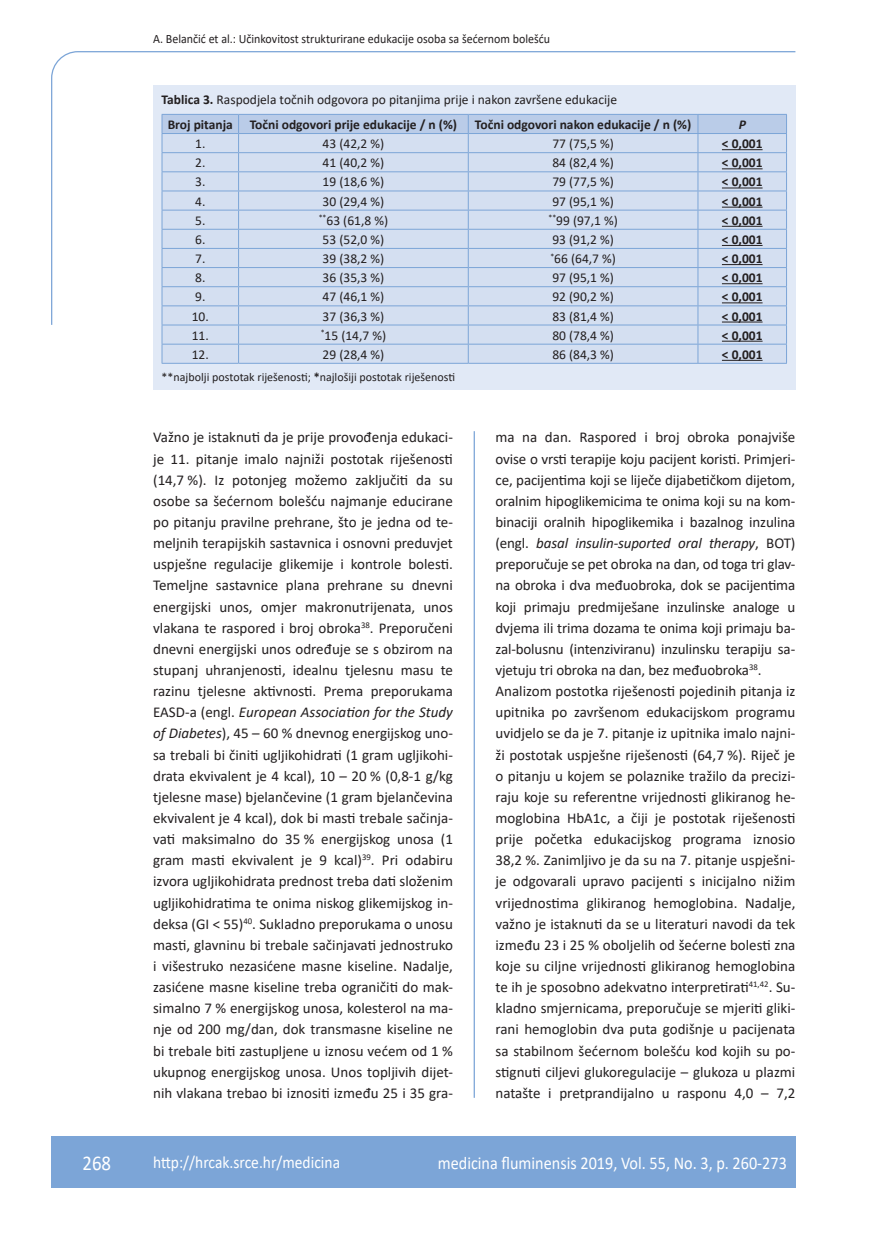
<style>
.page{position:relative;width:872px;height:1234px;background:#fff}
.page>*{position:absolute;margin:0;border:0;box-sizing:border-box;transform-origin:0 0}
.t1{font:21px "Calibri";color:#fff;scale:.9 1}
.t2{font:18px "Calibri";color:#fff;scale:.9 1}
.t3{font:17.25px "Calibri";color:#fff;scale:.9 1}
.osnovni_tekst{font:15px/21.1px "Calibri";color:#231f20;text-align:justify}
.tablica{font:13.5px "Calibri";color:#231f20}
.tablica-2{font:700 13.5px "Calibri";color:#231f20}
.potpis_slika{font:13.5px "Calibri";color:#231f20}
.tablica-3{font:italic 700 13.5px "Calibri";color:#231f20}
.glava{font:12.75px "Calibri";color:#231f20;scale:.94 1}
.legenda{font:12px "Calibri";color:#231f20}
.s1{font-weight:700}
.s2{font-style:italic}
</style>
<div class="page">
<svg style="left:51px;top:51px;width:745px;height:275px"></svg>
<hr style="left:473px;top:431px;width:2px;height:666px;background:#7ca5d7">
<div style="left:51px;top:1135px;width:744px;height:51px;background:#7ca5d7"></div>
<div style="left:153px;top:85px;width:642px;height:305px;background:#e1e9f6"></div>
<svg style="left:162px;top:114px;width:625px;height:249px"></svg>
<hr style="left:162px;top:363px;width:76px;height:1px;background:#7ca5d7">
<hr style="left:238px;top:363px;width:230px;height:1px;background:#7ca5d7">
<hr style="left:468px;top:363px;width:230px;height:1px;background:#7ca5d7">
<hr style="left:698px;top:363px;width:89px;height:1px;background:#7ca5d7">
<hr style="left:722px;top:149px;width:40px;height:1px;background:#231f20">
<hr style="left:722px;top:168px;width:40px;height:1px;background:#231f20">
<hr style="left:722px;top:187px;width:40px;height:1px;background:#231f20">
<hr style="left:722px;top:207px;width:40px;height:1px;background:#231f20">
<hr style="left:722px;top:226px;width:40px;height:1px;background:#231f20">
<hr style="left:722px;top:245px;width:40px;height:1px;background:#231f20">
<hr style="left:722px;top:264px;width:40px;height:1px;background:#231f20">
<hr style="left:722px;top:283px;width:40px;height:1px;background:#231f20">
<hr style="left:722px;top:302px;width:40px;height:1px;background:#231f20">
<hr style="left:722px;top:321px;width:40px;height:1px;background:#231f20">
<hr style="left:722px;top:340px;width:40px;height:1px;background:#231f20">
<hr style="left:722px;top:360px;width:40px;height:1px;background:#231f20">
<p class="glava" style="left:153px;top:29px;width:424px">A. Belančić et al.: Učinkovitost strukturirane edukacije osoba sa šećernom bolešću</p>
<p class="potpis_slika" style="left:162px;top:90px;width:457px"><span class="s1">Tablica 3.</span> Raspodjela točnih odgovora po pitanjima prije i nakon završene edukacije</p>
<p class="tablica-2" style="left:168px;top:115px;width:67px">Broj pitanja</p>
<p class="tablica-2" style="left:250px;top:115px;width:209px">Točni odgovori prije edukacije / n (%)</p>
<p class="tablica-2" style="left:475px;top:115px;width:218px">Točni odgovori nakon edukacije / n (%)</p>
<p class="tablica-3" style="left:738px;top:115px;width:9px">P</p>
<p class="tablica" style="left:195px;top:134px;width:12px">1.</p>
<p class="tablica" style="left:323px;top:134px;width:63px">43 (42,2 %)</p>
<p class="tablica" style="left:552px;top:134px;width:63px">77 (75,5 %)</p>
<p class="tablica-2" style="left:722px;top:134px;width:42px">&lt; 0,001</p>
<p class="tablica" style="left:195px;top:153px;width:12px">2.</p>
<p class="tablica" style="left:323px;top:153px;width:63px">41 (40,2 %)</p>
<p class="tablica" style="left:552px;top:153px;width:63px">84 (82,4 %)</p>
<p class="tablica-2" style="left:722px;top:153px;width:42px">&lt; 0,001</p>
<p class="tablica" style="left:195px;top:172px;width:12px">3.</p>
<p class="tablica" style="left:323px;top:172px;width:63px">19 (18,6 %)</p>
<p class="tablica" style="left:552px;top:172px;width:63px">79 (77,5 %)</p>
<p class="tablica-2" style="left:722px;top:172px;width:42px">&lt; 0,001</p>
<p class="tablica" style="left:195px;top:192px;width:12px">4.</p>
<p class="tablica" style="left:323px;top:192px;width:63px">30 (29,4 %)</p>
<p class="tablica" style="left:552px;top:192px;width:63px">97 (95,1 %)</p>
<p class="tablica-2" style="left:722px;top:191px;width:42px">&lt; 0,001</p>
<p class="tablica" style="left:195px;top:211px;width:12px">5.</p>
<p class="tablica" style="left:319px;top:211px;width:71px"><sup>**</sup>63 (61,8 %)</p>
<p class="tablica" style="left:548px;top:211px;width:71px"><sup>**</sup>99 (97,1 %)</p>
<p class="tablica-2" style="left:722px;top:211px;width:42px">&lt; 0,001</p>
<p class="tablica" style="left:195px;top:230px;width:12px">6.</p>
<p class="tablica" style="left:323px;top:230px;width:63px">53 (52,0 %)</p>
<p class="tablica" style="left:552px;top:230px;width:63px">93 (91,2 %)</p>
<p class="tablica-2" style="left:722px;top:230px;width:42px">&lt; 0,001</p>
<p class="tablica" style="left:195px;top:249px;width:12px">7.</p>
<p class="tablica" style="left:323px;top:249px;width:63px">39 (38,2 %)</p>
<p class="tablica" style="left:550px;top:249px;width:67px"><sup>*</sup>66 (64,7 %)</p>
<p class="tablica-2" style="left:722px;top:249px;width:42px">&lt; 0,001</p>
<p class="tablica" style="left:195px;top:268px;width:12px">8.</p>
<p class="tablica" style="left:323px;top:268px;width:63px">36 (35,3 %)</p>
<p class="tablica" style="left:552px;top:268px;width:63px">97 (95,1 %)</p>
<p class="tablica-2" style="left:722px;top:268px;width:42px">&lt; 0,001</p>
<p class="tablica" style="left:195px;top:287px;width:12px">9.</p>
<p class="tablica" style="left:323px;top:287px;width:63px">47 (46,1 %)</p>
<p class="tablica" style="left:552px;top:287px;width:63px">92 (90,2 %)</p>
<p class="tablica-2" style="left:722px;top:287px;width:42px">&lt; 0,001</p>
<p class="tablica" style="left:192px;top:306px;width:19px">10.</p>
<p class="tablica" style="left:323px;top:306px;width:63px">37 (36,3 %)</p>
<p class="tablica" style="left:552px;top:306px;width:63px">83 (81,4 %)</p>
<p class="tablica-2" style="left:722px;top:306px;width:42px">&lt; 0,001</p>
<p class="tablica" style="left:192px;top:326px;width:19px">11.</p>
<p class="tablica" style="left:321px;top:326px;width:67px"><sup>*</sup>15 (14,7 %)</p>
<p class="tablica" style="left:552px;top:326px;width:63px">80 (78,4 %)</p>
<p class="tablica-2" style="left:722px;top:325px;width:42px">&lt; 0,001</p>
<p class="tablica" style="left:192px;top:345px;width:19px">12.</p>
<p class="tablica" style="left:323px;top:345px;width:63px">29 (28,4 %)</p>
<p class="tablica" style="left:552px;top:345px;width:63px">86 (84,3 %)</p>
<p class="tablica-2" style="left:722px;top:345px;width:42px">&lt; 0,001</p>
<p class="legenda" style="left:162px;top:369px;width:295px">**najbolji postotak riješenosti; <span class="s1">*</span>najlošiji postotak riješenosti</p>
<p class="osnovni_tekst" style="left:153px;top:426px;width:301px">Važno je istaknuti da je prije provođenja edukaci&shy;je 11. pitanje imalo najniži postotak riješenosti (14,7 %). Iz potonjeg možemo zaključiti da su osobe sa šećernom bolešću najmanje educirane po pitanju pravilne prehrane, što je jedna od te&shy;meljnih terapijskih sastavnica i osnovni preduvjet uspješne regulacije glikemije i kontrole bolesti.<br>Temeljne sastavnice plana prehrane su dnevni energijski unos, omjer makronutrijenata, unos vlakana te raspored i broj obroka<sup>38</sup>. Preporučeni dnevni energijski unos određuje se s obzirom na stupanj uhranjenosti, idealnu tjelesnu masu te razinu tjelesne aktivnosti. Prema preporukama EASD-a (engl. <span class="s2">European Association for the Study of Diabetes</span>), 45 – 60 % dnevnog energijskog uno&shy;sa trebali bi činiti ugljikohidrati (1 gram ugljikohi&shy;drata ekvivalent je 4 kcal), 10 – 20 % (0,8-1 g/kg tjelesne mase) bjelančevine (1 gram bjelančevina ekvivalent je 4 kcal), dok bi masti trebale sačinja&shy;vati maksimalno do 35 % energijskog unosa (1 gram masti ekvivalent je 9 kcal)<sup>39</sup>. Pri odabiru izvora ugljikohidrata prednost treba dati složenim ugljikohidratima te onima niskog glikemijskog in&shy;deksa (GI &lt; 55)<sup>40</sup>. Sukladno preporukama o unosu masti, glavninu bi trebale sačinjavati jednostruko i višestruko nezasićene masne kiseline. Nadalje, zasićene masne kiseline treba ograničiti do mak&shy;simalno 7 % energijskog unosa, kolesterol na ma&shy;nje od 200 mg/dan, dok transmasne kiseline ne bi trebale biti zastupljene u iznosu većem od 1 % ukupnog energijskog unosa. Unos topljivih dijet&shy;nih vlakana trebao bi iznositi između 25 i 35 gra-</p>
<p class="osnovni_tekst" style="left:495px;top:426px;width:301px">ma na dan. Raspored i broj obroka ponajviše ovise o vrsti terapije koju pacijent koristi. Primjeri&shy;ce, pacijentima koji se liječe dijabetičkom dijetom, oralnim hipoglikemicima te onima koji su na kom&shy;binaciji oralnih hipoglikemika i bazalnog inzulina (engl. <span class="s2">basal insulin-suported oral therapy</span>, BOT) preporučuje se pet obroka na dan, od toga tri glav&shy;na obroka i dva međuobroka, dok se pacijentima koji primaju predmiješane inzulinske analoge u dvjema ili trima dozama te onima koji primaju ba&shy;zal-bolusnu (intenziviranu) inzulinsku terapiju sa&shy;vjetuju tri obroka na dan, bez međuobroka<sup>38</sup>.</p>
<p class="osnovni_tekst" style="left:495px;top:680px;width:301px">Analizom postotka riješenosti pojedinih pitanja iz upitnika po završenom edukacijskom programu uvidjelo se da je 7. pitanje iz upitnika imalo najni&shy;ži postotak uspješne riješenosti (64,7 %). Riječ je o pitanju u kojem se polaznike tražilo da precizi&shy;raju koje su referentne vrijednosti glikiranog he&shy;moglobina HbA1c, a čiji je postotak riješenosti prije početka edukacijskog programa iznosio 38,2 %. Zanimljivo je da su na 7. pitanje uspješni&shy;je odgovarali upravo pacijenti s inicijalno nižim vrijednostima glikiranog hemoglobina. Nadalje, važno je istaknuti da se u literaturi navodi da tek između 23 i 25 % oboljelih od šećerne bolesti zna koje su ciljne vrijednosti glikiranog hemoglobina te ih je sposobno adekvatno interpretirati<sup>41,42</sup>. Su&shy;kladno smjernicama, preporučuje se mjeriti gliki&shy;rani hemoglobin dva puta godišnje u pacijenata sa stabilnom šećernom bolešću kod kojih su po&shy;stignuti ciljevi glukoregulacije – glukoza u plazmi natašte i pretprandijalno u rasponu 4,0 – 7,2</p>
<p class="t1" style="left:82px;top:1147px;width:33px">268</p>
<p class="t3" style="left:153px;top:1149px;width:209px">http://hrcak.srce.hr/medicina</p>
<p class="t2" style="left:438px;top:1149px;width:389px">medicina fluminensis 2019, Vol. 55, No. 3, p. 260-273</p>
</div>
